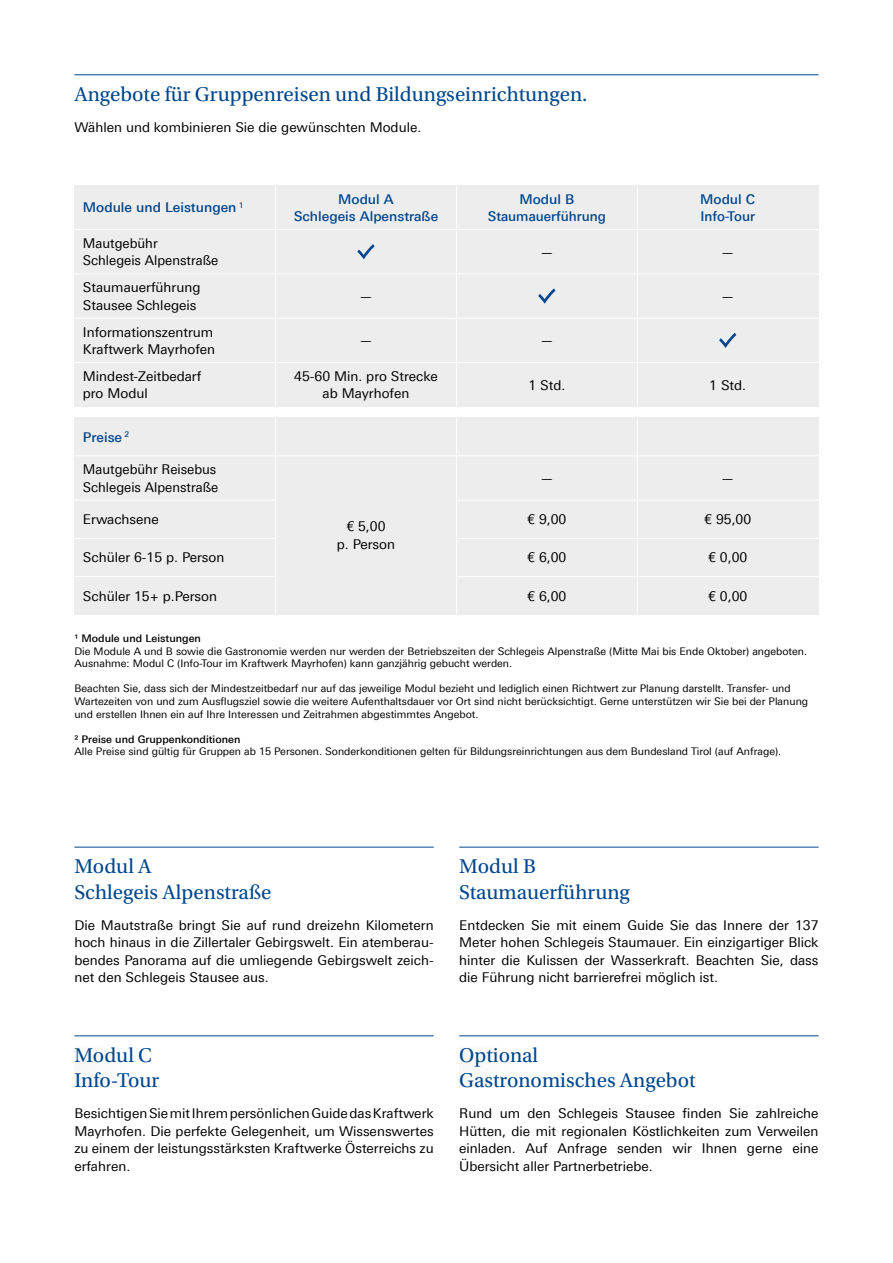
<style>
.page{position:relative;width:893px;height:1263px;background:#fff}
.page>*{position:absolute;margin:0;border:0;box-sizing:border-box;transform-origin:0 0}
.t1{font:21px/25.2px "Utopia Std";color:#00468e}
.t2{font:13.5px/17.5px "Linotype Univers 430";color:#000}
.t3{font:500 13.5px/17.5px "Linotype Univers 530";color:#00468e;text-align:center}
.t4{font:10.5px/12.6px "Linotype Univers 430";color:#000}
.t5{font:500 10.5px "Linotype Univers 530";color:#000}
</style>
<div class="page">
<hr style="left:74px;top:74px;width:745px;height:1px;background:#00468e">
<div style="left:74px;top:185px;width:745px;height:222px;background:#ededed"></div>
<hr style="left:275px;top:185px;width:1px;height:44px;background:#fff">
<hr style="left:456px;top:185px;width:1px;height:44px;background:#fff">
<hr style="left:74px;top:229px;width:202px;height:1px;background:#fff">
<hr style="left:276px;top:229px;width:180px;height:1px;background:#fff">
<hr style="left:275px;top:230px;width:1px;height:44px;background:#fff">
<hr style="left:456px;top:229px;width:181px;height:1px;background:#fff">
<hr style="left:456px;top:230px;width:1px;height:44px;background:#fff">
<hr style="left:637px;top:229px;width:181px;height:1px;background:#fff">
<hr style="left:74px;top:274px;width:202px;height:1px;background:#fff">
<hr style="left:276px;top:274px;width:180px;height:1px;background:#fff">
<hr style="left:275px;top:274px;width:1px;height:44px;background:#fff">
<hr style="left:456px;top:274px;width:181px;height:1px;background:#fff">
<hr style="left:456px;top:274px;width:1px;height:44px;background:#fff">
<hr style="left:637px;top:274px;width:181px;height:1px;background:#fff">
<hr style="left:275px;top:319px;width:1px;height:43px;background:#fff">
<hr style="left:456px;top:319px;width:1px;height:43px;background:#fff">
<hr style="left:275px;top:363px;width:1px;height:44px;background:#fff">
<hr style="left:456px;top:363px;width:1px;height:44px;background:#fff">
<hr style="left:74px;top:318px;width:202px;height:1px;background:#fff">
<hr style="left:276px;top:318px;width:180px;height:1px;background:#fff">
<hr style="left:456px;top:318px;width:181px;height:1px;background:#fff">
<hr style="left:637px;top:318px;width:181px;height:1px;background:#fff">
<hr style="left:74px;top:362px;width:202px;height:1px;background:#fff">
<hr style="left:276px;top:362px;width:180px;height:1px;background:#fff">
<hr style="left:456px;top:362px;width:181px;height:1px;background:#fff">
<hr style="left:637px;top:362px;width:181px;height:1px;background:#fff">
<hr style="left:637px;top:185px;width:1px;height:44px;background:#fff">
<hr style="left:637px;top:230px;width:1px;height:44px;background:#fff">
<hr style="left:637px;top:274px;width:1px;height:44px;background:#fff">
<hr style="left:637px;top:319px;width:1px;height:43px;background:#fff">
<hr style="left:637px;top:363px;width:1px;height:44px;background:#fff">
<svg style="left:357px;top:244px;width:18px;height:15px"></svg>
<svg style="left:538px;top:288px;width:17px;height:16px"></svg>
<svg style="left:719px;top:333px;width:17px;height:15px"></svg>
<div style="left:74px;top:417px;width:745px;height:198px;background:#ededed"></div>
<hr style="left:275px;top:417px;width:1px;height:38px;background:#fff">
<hr style="left:456px;top:417px;width:1px;height:38px;background:#fff">
<hr style="left:637px;top:417px;width:1px;height:38px;background:#fff">
<hr style="left:74px;top:455px;width:202px;height:1px;background:#fff">
<hr style="left:275px;top:456px;width:1px;height:44px;background:#fff">
<hr style="left:456px;top:455px;width:181px;height:1px;background:#fff">
<hr style="left:456px;top:456px;width:1px;height:44px;background:#fff">
<hr style="left:637px;top:455px;width:181px;height:1px;background:#fff">
<hr style="left:637px;top:456px;width:1px;height:44px;background:#fff">
<hr style="left:74px;top:500px;width:202px;height:1px;background:#fff">
<hr style="left:275px;top:500px;width:1px;height:38px;background:#fff">
<hr style="left:456px;top:500px;width:181px;height:1px;background:#fff">
<hr style="left:456px;top:500px;width:1px;height:38px;background:#fff">
<hr style="left:637px;top:500px;width:181px;height:1px;background:#fff">
<hr style="left:637px;top:500px;width:1px;height:38px;background:#fff">
<hr style="left:275px;top:539px;width:1px;height:37px;background:#fff">
<hr style="left:456px;top:539px;width:1px;height:37px;background:#fff">
<hr style="left:637px;top:539px;width:1px;height:37px;background:#fff">
<hr style="left:275px;top:577px;width:1px;height:38px;background:#fff">
<hr style="left:456px;top:577px;width:1px;height:38px;background:#fff">
<hr style="left:637px;top:577px;width:1px;height:38px;background:#fff">
<hr style="left:74px;top:538px;width:202px;height:1px;background:#fff">
<hr style="left:456px;top:538px;width:181px;height:1px;background:#fff">
<hr style="left:637px;top:538px;width:181px;height:1px;background:#fff">
<hr style="left:74px;top:576px;width:202px;height:1px;background:#fff">
<hr style="left:456px;top:576px;width:181px;height:1px;background:#fff">
<hr style="left:637px;top:576px;width:181px;height:1px;background:#fff">
<hr style="left:276px;top:455px;width:180px;height:1px;background:#fff">
<hr style="left:74px;top:847px;width:360px;height:1px;background:#00468e">
<hr style="left:74px;top:1035px;width:360px;height:1px;background:#00468e">
<hr style="left:459px;top:1035px;width:360px;height:1px;background:#00468e">
<hr style="left:459px;top:847px;width:360px;height:1px;background:#00468e">
<h1 class="t1" style="left:74px;top:82px;width:515px">Angebote für Gruppenreisen und Bildungseinrichtungen.</h1>
<p class="t2" style="left:74px;top:119px;width:348px">Wählen und kombinieren Sie die gewünschten Module.</p>
<p class="t3" style="left:83px;top:199px;width:162px">Module und Leistungen <sup>1</sup></p>
<p class="t3" style="left:294px;top:190px;width:146px">Modul A<br>Schlegeis Alpenstraße</p>
<p class="t3" style="left:488px;top:190px;width:120px">Modul B<br>Staumauerführung</p>
<p class="t3" style="left:700px;top:190px;width:57px;text-align:left">Modul C<br>Info-Tour</p>
<p class="t2" style="left:83px;top:234px;width:137px">Mautgebühr<br>Schlegeis Alpenstraße</p>
<p class="t2" style="left:540px;top:243px;width:15px">—</p>
<p class="t2" style="left:721px;top:243px;width:15px">—</p>
<p class="t2" style="left:83px;top:279px;width:119px">Staumauerführung<br>Stausee Schlegeis</p>
<p class="t2" style="left:83px;top:323px;width:134px">Informationszentrum<br>Kraftwerk Mayrhofen</p>
<p class="t2" style="left:359px;top:287px;width:15px">—</p>
<p class="t2" style="left:721px;top:287px;width:15px">—</p>
<p class="t2" style="left:359px;top:332px;width:15px">—</p>
<p class="t2" style="left:540px;top:332px;width:15px">—</p>
<p class="t2" style="left:83px;top:367px;width:120px">Mindest-Zeitbedarf pro Modul</p>
<p class="t2" style="left:294px;top:367px;width:145px;text-align:center">45-60 Min. pro Strecke ab Mayrhofen</p>
<p class="t2" style="left:528px;top:376px;width:38px">1 Std.</p>
<p class="t2" style="left:709px;top:376px;width:38px">1 Std.</p>
<p class="t3" style="left:83px;top:428px;width:48px">Preise <sup>2</sup></p>
<p class="t2" style="left:83px;top:460px;width:137px">Mautgebühr Reisebus<br>Schlegeis Alpenstraße</p>
<p class="t2" style="left:337px;top:518px;width:60px;text-align:center">€ 5,00<br>p. Person</p>
<p class="t2" style="left:540px;top:469px;width:15px">—</p>
<p class="t2" style="left:721px;top:469px;width:15px">—</p>
<p class="t2" style="left:83px;top:511px;width:78px">Erwachsene</p>
<p class="t2" style="left:527px;top:511px;width:41px">€ 9,00</p>
<p class="t2" style="left:704px;top:511px;width:48px">€ 95,00</p>
<p class="t2" style="left:83px;top:549px;width:143px">Schüler 6-15 p. Person</p>
<p class="t2" style="left:527px;top:549px;width:41px">€ 6,00</p>
<p class="t2" style="left:708px;top:549px;width:41px">€ 0,00</p>
<p class="t2" style="left:83px;top:587px;width:136px">Schüler 15+ p.Person</p>
<p class="t2" style="left:527px;top:587px;width:41px">€ 6,00</p>
<p class="t2" style="left:708px;top:587px;width:41px">€ 0,00</p>
<p class="t5" style="left:74px;top:632px;width:128px">¹ Module und Leistungen</p>
<p class="t4" style="left:74px;top:645px;width:734px">Die Module A und B sowie die Gastronomie werden nur werden der Betriebszeiten der Schlegeis Alpenstraße (Mitte Mai bis Ende Oktober) angeboten.<br>Ausnahme: Modul C (Info-Tour im Kraftwerk Mayrhofen) kann ganzjährig gebucht werden.</p>
<p class="t4" style="left:74px;top:682px;width:735px">Beachten Sie, dass sich der Mindestzeitbedarf nur auf das jeweilige Modul bezieht und lediglich einen Richtwert zur Planung darstellt. Transfer- und<br>Wartezeiten von und zum Ausflugsziel sowie die weitere Aufenthaltsdauer vor Ort sind nicht berücksichtigt. Gerne unterstützen wir Sie bei der Planung und erstellen Ihnen ein auf Ihre Interessen und Zeitrahmen abgestimmtes Angebot.</p>
<p class="t5" style="left:74px;top:733px;width:168px">² Preise und Gruppenkonditionen</p>
<p class="t4" style="left:74px;top:745px;width:708px">Alle Preise sind gültig für Gruppen ab 15 Personen. Sonderkonditionen gelten für Bildungsreinrichtungen aus dem Bundesland Tirol (auf Anfrage).</p>
<h1 class="t1" style="left:74px;top:854px;width:199px">Modul A<br>Schlegeis Alpenstraße</h1>
<p class="t2" style="left:74px;top:916px;width:361px;text-align:justify">Die Mautstraße bringt Sie auf rund dreizehn Kilometern hoch hinaus in die Zillertaler Gebirgswelt. Ein atemberau&shy;bendes Panorama auf die umliegende Gebirgswelt zeich&shy;net den Schlegeis Stausee aus.</p>
<h1 class="t1" style="left:459px;top:854px;width:172px">Modul B<br>Staumauerführung</h1>
<p class="t2" style="left:459px;top:916px;width:361px;text-align:justify">Entdecken Sie mit einem Guide Sie das Innere der 137<br>Meter hohen Schlegeis Staumauer. Ein einzigartiger Blick hinter die Kulissen der Wasserkraft. Beachten Sie, dass die Führung nicht barrierefrei möglich ist.</p>
<h1 class="t1" style="left:74px;top:1043px;width:86px">Modul C<br>Info-Tour</h1>
<h1 class="t1" style="left:459px;top:1043px;width:238px">Optional<br>Gastronomisches Angebot</h1>
<p class="t2" style="left:74px;top:1105px;width:361px;text-align:justify">Besichtigen Sie mit Ihrem persönlichen Guide das Kraftwerk Mayrhofen. Die perfekte Gelegenheit, um Wissenswertes zu einem der leistungsstärksten Kraftwerke Österreichs zu erfahren.</p>
<p class="t2" style="left:459px;top:1105px;width:361px;text-align:justify">Rund um den Schlegeis Stausee finden Sie zahlreiche Hütten, die mit regionalen Köstlichkeiten zum Verweilen einladen. Auf Anfrage senden wir Ihnen gerne eine Übersicht aller Partnerbetriebe.</p>
</div>
